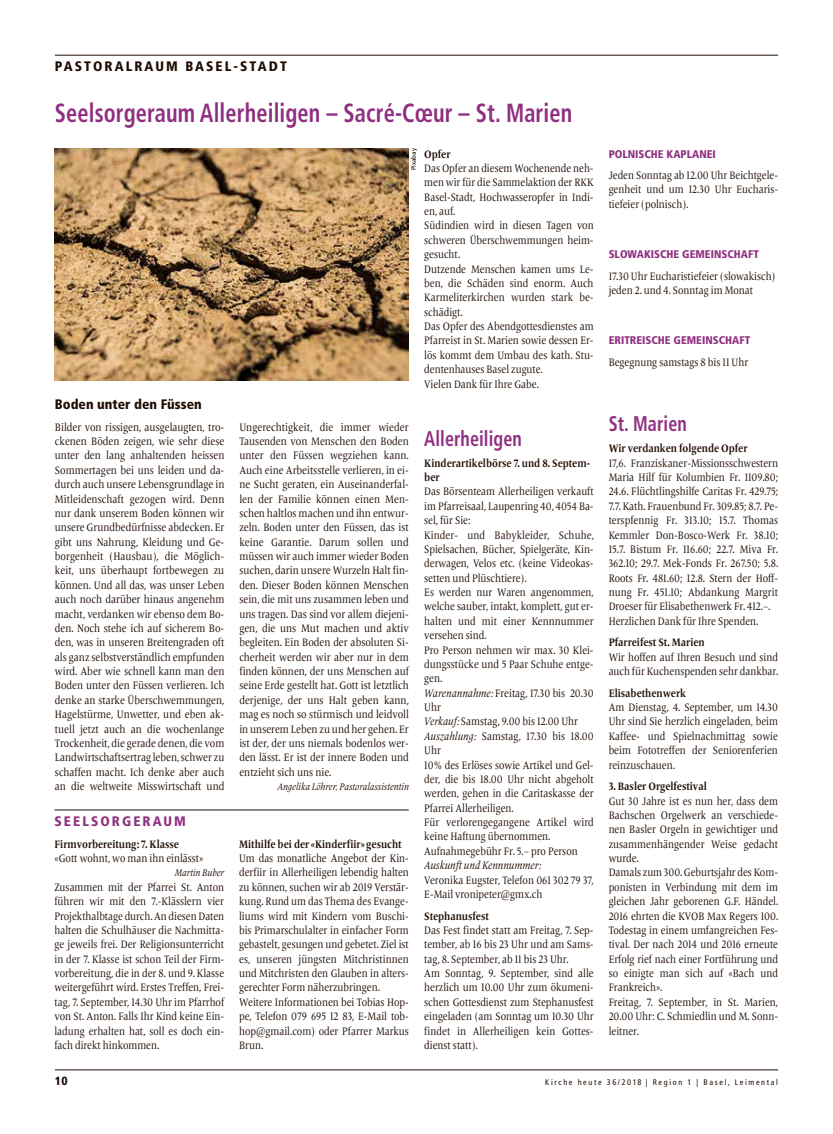
<style>
.page{position:relative;width:833px;height:1134px;background:#fff}
.page>*{position:absolute;margin:0;border:0;box-sizing:border-box;transform-origin:0 0}
.t1{font:700 condensed 26.25px "Frutiger";letter-spacing:.005em;color:#8f2f81;scale:.85 1}
.t2{font:700 condensed 21.25px "Frutiger";letter-spacing:.005em;color:#8f2f81;scale:.85 1}
.t3{font:900 condensed 13.75px "Frutiger";letter-spacing:.15em;color:#1f0c00}
.t4{font:900 condensed 13.75px "Frutiger";color:#1f0c00}
.t5{font:900 condensed 13.75px "Frutiger";letter-spacing:.15em;color:#8f2f81}
.t6{font:900 condensed 11.88px "Frutiger";color:#1f0c00}
.t7{font:11.25px/14.4px "Frutiger Serif LT Pro";color:#1f0c00;scale:.85 1}
.t8{font:11.25px/14.4px "Frutiger Serif LT Pro";color:#1f0c00;text-align:justify;scale:.86 1}
.t9{font:700 11.25px/14.4px "Frutiger Serif LT Pro";color:#1f0c00;scale:.85 1}
.t10{font:italic 11.25px "Frutiger Serif LT Pro";color:#1f0c00;scale:.85 1}
.t11{font:900 condensed 11.12px "Frutiger";color:#8f2f81}
.t12{font:italic 10px "Frutiger Serif LT Pro";color:#1f0c00;scale:.85 1}
.t13{font:condensed 8.12px "Frutiger";letter-spacing:.2em;color:#1f0c00}
.t14{font:6.25px "Frutiger";color:#1f0c00}
.s1{font-style:italic}
</style>
<div class="page">
<hr style="left:55px;top:1070px;width:723px;height:1px;background:#1f0c00">
<hr style="left:55px;top:55px;width:723px;height:1px;background:#1f0c00">
<img style="left:55px;top:148px;width:353px;height:232px">
<hr style="left:54px;top:810px;width:355px;height:1px;background:#1f0c00">
<p class="t3" style="left:55px;top:58px;width:233px">PASTORALRAUM BASEL-STADT</p>
<h1 class="t1" style="left:55px;top:97px;width:610px">Seelsorgeraum Allerheiligen – Sacré-Cœur – St. Marien</h1>
<p class="t14" style="left:410px;top:170px;width:24px;rotate:-90deg">Pixabay</p>
<p class="t9" style="left:424px;top:147px;width:33px">Opfer</p>
<p class="t7" style="left:424px;top:161px;width:201px">Das Opfer an diesem Wochenende neh&shy;men wir für die Sammelaktion der RKK<br>Basel-Stadt, Hochwasseropfer in Indi&shy;en, auf.<br>Südindien wird in diesen Tagen von schweren Überschwemmungen heim&shy;gesucht.<br>Dutzende Menschen kamen ums Le&shy;ben, die Schäden sind enorm. Auch<br>Karmeliterkirchen wurden stark be&shy;schädigt.<br>Das Opfer des Abendgottesdienstes am<br>Pfarreist in St. Marien sowie dessen Er&shy;lös kommt dem Umbau des kath. Stu&shy;dentenhauses Basel zugute.<br>Vielen Dank für Ihre Gabe.</p>
<p class="t4" style="left:55px;top:396px;width:148px">Boden unter den Füssen</p>
<p class="t8" style="left:55px;top:420px;width:199px">Bilder von rissigen, ausgelaugten, tro&shy;ckenen Böden zeigen, wie sehr diese unter den lang anhaltenden heissen Sommertagen bei uns leiden und da&shy;durch auch unsere Lebensgrundlage in Mitleidenschaft gezogen wird. Denn nur dank unserem Boden können wir unsere Grundbedürfnisse abdecken. Er gibt uns Nahrung, Kleidung und Ge&shy;borgenheit (Hausbau), die Möglich&shy;keit, uns überhaupt fortbewegen zu können. Und all das, was unser Leben auch noch darüber hinaus angenehm macht, verdanken wir ebenso dem Bo&shy;den. Noch stehe ich auf sicherem Bo&shy;den, was in unseren Breitengraden oft als ganz selbstverständlich empfunden wird. Aber wie schnell kann man den Boden unter den Füssen verlieren. Ich denke an starke Überschwemmungen, Hagelstürme, Unwetter, und eben ak&shy;tuell jetzt auch an die wochenlange Trockenheit, die gerade denen, die vom Landwirtschaftsertrag leben, schwer zu schaffen macht. Ich denke aber auch an die weltweite Misswirtschaft und</p>
<p class="t8" style="left:239px;top:420px;width:199px">Ungerechtigkeit, die immer wieder Tausenden von Menschen den Boden unter den Füssen wegziehen kann.<br>Auch eine Arbeitsstelle verlieren, in ei&shy;ne Sucht geraten, ein Auseinanderfal&shy;len der Familie können einen Men&shy;schen haltlos machen und ihn entwur&shy;zeln. Boden unter den Füssen, das ist keine Garantie. Darum sollen und müssen wir auch immer wieder Boden suchen, darin unsere Wurzeln Halt fin&shy;den. Dieser Boden können Menschen sein, die mit uns zusammen leben und uns tragen. Das sind vor allem diejeni&shy;gen, die uns Mut machen und aktiv begleiten. Ein Boden der absoluten Si&shy;cherheit werden wir aber nur in dem finden können, der uns Menschen auf seine Erde gestellt hat. Gott ist letztlich derjenige, der uns Halt geben kann, mag es noch so stürmisch und leidvoll in unserem Leben zu und her gehen. Er ist der, der uns niemals bodenlos wer&shy;den lässt. Er ist der innere Boden und entzieht sich uns nie.</p>
<p class="t12" style="left:277px;top:781px;width:156px">Angelika Löhrer, Pastoralassistentin</p>
<p class="t5" style="left:54px;top:813px;width:133px">SEELSORGERAUM</p>
<p class="t9" style="left:54px;top:837px;width:148px">Firmvorbereitung: 7. Klasse</p>
<p class="t7" style="left:54px;top:851px;width:177px">«Gott wohnt, wo man ihn einlässt»</p>
<p class="t12" style="left:175px;top:867px;width:60px">Martin Buber</p>
<p class="t7" style="left:54px;top:880px;width:201px;text-align:justify">Zusammen mit der Pfarrei St. Anton führen wir mit den 7.-Klässlern vier Projekthalbtage durch. An diesen Daten halten die Schulhäuser die Nachmitta&shy;ge jeweils frei. Der Religionsunterricht in der 7. Klasse ist schon Teil der Firm&shy;vorbereitung, die in der 8. und 9. Klasse weitergeführt wird. Erstes Treffen, Frei&shy;tag, 7. September, 14.30 Uhr im Pfarrhof von St. Anton. Falls Ihr Kind keine Ein&shy;ladung erhalten hat, soll es doch ein&shy;fach direkt hinkommen.</p>
<p class="t9" style="left:239px;top:837px;width:193px">Mithilfe bei der «Kinderfiir» gesucht</p>
<p class="t7" style="left:239px;top:851px;width:201px">Um das monatliche Angebot der Kin&shy;derfiir in Allerheiligen lebendig halten zu können, suchen wir ab 2019 Verstär&shy;kung. Rund um das Thema des Evange&shy;liums wird mit Kindern vom Buschi&shy;bis Primarschulalter in einfacher Form gebastelt, gesungen und gebetet. Ziel ist es, unseren jüngsten Mitchristinnen und Mitchristen den Glauben in alters&shy;gerechter Form näherzubringen.<br>Weitere Informationen bei Tobias Hop&shy;pe, Telefon 079 695 12 83, E-Mail tob&shy;hop@gmail.com) oder Pfarrer Markus Brun.</p>
<h2 class="t2" style="left:424px;top:426px;width:116px">Allerheiligen</h2>
<p class="t9" style="left:424px;top:456px;width:197px">Kinderartikelbörse 7. und 8. Septem&shy;ber</p>
<p class="t7" style="left:424px;top:485px;width:201px">Das Börsenteam Allerheiligen verkauft im Pfarreisaal, Laupenring 40, 4054 Ba&shy;sel, für Sie:<br>Kinder- und Babykleider, Schuhe,<br>Spielsachen, Bücher, Spielgeräte, Kin&shy;derwagen, Velos etc. (keine Videokas&shy;setten und Plüschtiere).<br>Es werden nur Waren angenommen, welche sauber, intakt, komplett, gut er&shy;halten und mit einer Kennnummer versehen sind.<br>Pro Person nehmen wir max. 30 Klei&shy;dungsstücke und 5 Paar Schuhe entge&shy;gen.<br><span class="s1">Warenannahme:</span> Freitag, 17.30 bis 20.30<br>Uhr<br><span class="s1">Verkauf:</span> Samstag, 9.00 bis 12.00 Uhr<br><span class="s1">Auszahlung:</span> Samstag, 17.30 bis 18.00<br>Uhr<br>10% des Erlöses sowie Artikel und Gel&shy;der, die bis 18.00 Uhr nicht abgeholt werden, gehen in die Caritaskasse der<br>Pfarrei Allerheiligen.<br>Für verlorengegangene Artikel wird keine Haftung übernommen.<br>Aufnahmegebühr Fr. 5.– pro Person</p>
<p class="t10" style="left:424px;top:859px;width:139px">Auskunft und Kennnummer:</p>
<p class="t7" style="left:424px;top:873px;width:201px">Veronika Eugster, Telefon 061 302 79 37,<br>E-Mail vronipeter@gmx.ch</p>
<p class="t9" style="left:424px;top:909px;width:77px">Stephanusfest</p>
<p class="t7" style="left:424px;top:923px;width:201px">Das Fest findet statt am Freitag, 7. Sep&shy;tember, ab 16 bis 23 Uhr und am Sams&shy;tag, 8. September, ab 11 bis 23 Uhr.<br>Am Sonntag, 9. September, sind alle herzlich um 10.00 Uhr zum ökumeni&shy;schen Gottesdienst zum Stephanusfest eingeladen (am Sonntag um 10.30 Uhr findet in Allerheiligen kein Gottes&shy;dienst statt).</p>
<p class="t11" style="left:608px;top:147px;width:109px">POLNISCHE KAPLANEI</p>
<p class="t7" style="left:608px;top:168px;width:201px;text-align:justify">Jeden Sonntag ab 12.00 Uhr Beichtgele&shy;genheit und um 12.30 Uhr Eucharis&shy;tiefeier (polnisch).</p>
<p class="t11" style="left:608px;top:248px;width:152px">SLOWAKISCHE GEMEINSCHAFT</p>
<p class="t7" style="left:608px;top:269px;width:198px">17.30 Uhr Eucharistiefeier (slowakisch) jeden 2. und 4. Sonntag im Monat</p>
<p class="t11" style="left:608px;top:334px;width:143px">ERITREISCHE GEMEINSCHAFT</p>
<p class="t7" style="left:608px;top:355px;width:166px">Begegnung samstags 8 bis 11 Uhr</p>
<h2 class="t2" style="left:608px;top:411px;width:93px">St. Marien</h2>
<p class="t9" style="left:608px;top:441px;width:165px">Wir verdanken folgende Opfer</p>
<p class="t7" style="left:608px;top:456px;width:201px">17,6. Franziskaner-Missionsschwestern Maria Hilf für Kolumbien Fr. 1109.80; 24.6. Flüchtlingshilfe Caritas Fr. 429.75; 7.7. Kath. Frauenbund Fr. 309.85; 8.7. Pe&shy;terspfennig Fr. 313.10; 15.7. Thomas Kemmler Don-Bosco-Werk Fr. 38.10; 15.7. Bistum Fr. 116.60; 22.7. Miva Fr.<br>362.10; 29.7. Mek-Fonds Fr. 267.50; 5.8.<br>Roots Fr. 481.60; 12.8. Stern der Hoff&shy;nung Fr. 451.10; Abdankung Margrit Droeser für Elisabethenwerk Fr. 412.–.<br>Herzlichen Dank für Ihre Spenden.</p>
<p class="t9" style="left:608px;top:635px;width:115px">Pfarreifest St. Marien</p>
<p class="t7" style="left:608px;top:650px;width:201px">Wir hoffen auf Ihren Besuch und sind auch für Kuchenspenden sehr dankbar.</p>
<p class="t9" style="left:608px;top:686px;width:92px">Elisabethenwerk</p>
<p class="t7" style="left:608px;top:700px;width:201px;text-align:justify">Am Dienstag, 4. September, um 14.30<br>Uhr sind Sie herzlich eingeladen, beim Kaffee- und Spielnachmittag sowie beim Fototreffen der Seniorenferien reinzuschauen.</p>
<p class="t9" style="left:608px;top:779px;width:117px">3. Basler Orgelfestival</p>
<p class="t7" style="left:608px;top:794px;width:201px">Gut 30 Jahre ist es nun her, dass dem<br>Bachschen Orgelwerk an verschiede&shy;nen Basler Orgeln in gewichtiger und zusammenhängender Weise gedacht wurde.<br>Damals zum 300. Geburtsjahr des Kom&shy;ponisten in Verbindung mit dem im gleichen Jahr geborenen G.F. Händel.<br>2016 ehrten die KVOB Max Regers 100.<br>Todestag in einem umfangreichen Fes&shy;tival. Der nach 2014 und 2016 erneute<br>Erfolg rief nach einer Fortführung und so einigte man sich auf «Bach und<br>Frankreich».<br>Freitag, 7. September, in St. Marien,<br>20.00 Uhr: C. Schmiedlin und M. Sonn&shy;leitner.</p>
<p class="t6" style="left:55px;top:1074px;width:14px">10</p>
<p class="t13" style="left:545px;top:1077px;width:234px">Kirche heute 36/2018 | Region 1 | Basel, Leimental</p>
</div>
